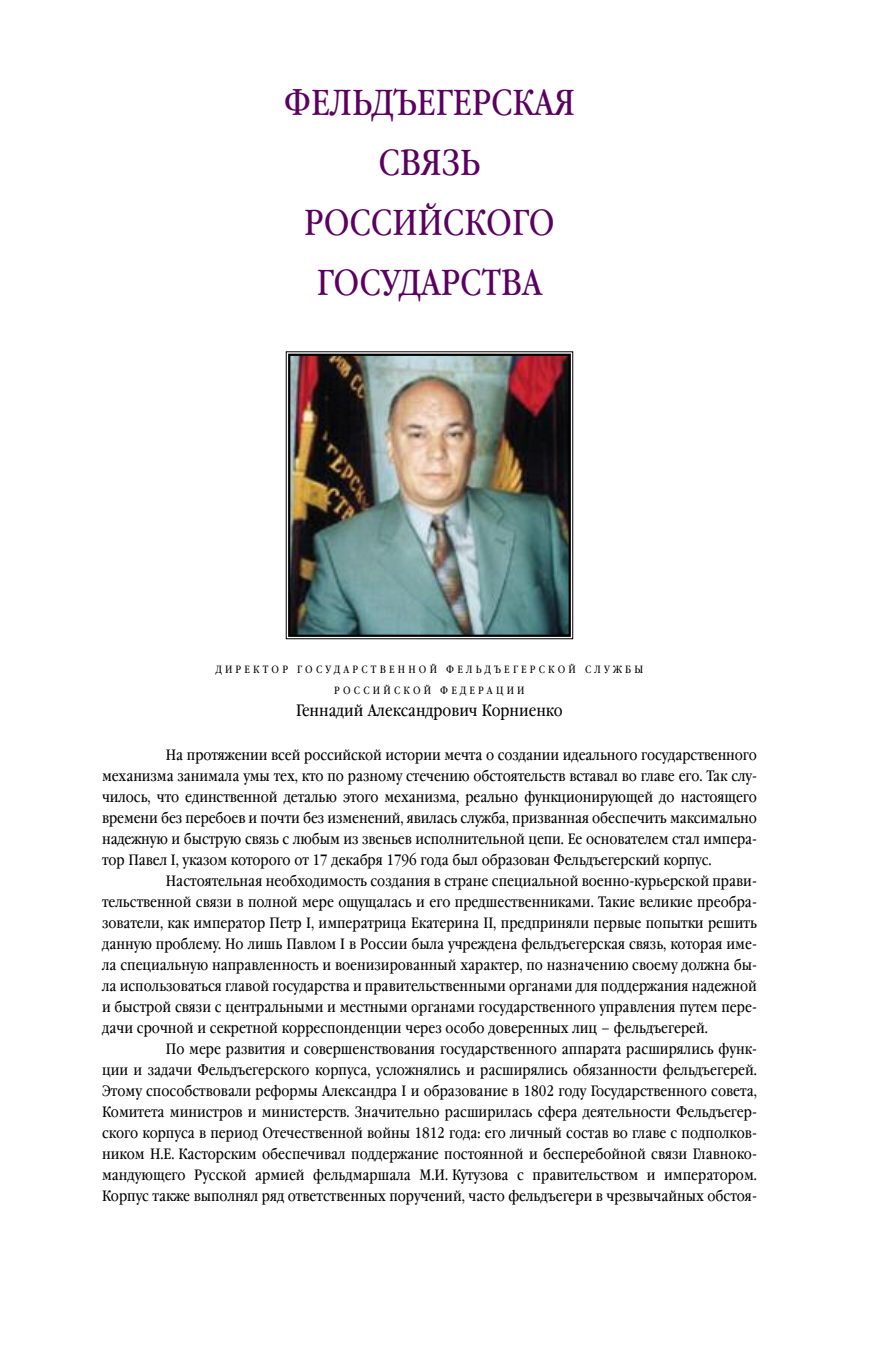
<style>
.page{position:relative;width:893px;height:1361px;background:#fff}
.page>*{position:absolute;margin:0;border:0;box-sizing:border-box;transform-origin:0 0}
.t1{font:36px/60px "Garamond Book Narrow C";color:#5b0060;text-align:center}
.t2{font:16.5px "Garamond Book Narrow C";color:#000}
.t3{font:15px "Garamond Book Narrow C";color:#000}
.t4{font:10.5px/21px "Garamond Book Narrow C";letter-spacing:.305em;color:#000;text-align:center}
</style>
<div class="page">
<img style="left:291px;top:357px;width:277px;height:277px">
<div style="left:288px;top:354px;width:283px;height:283px;border:2px solid #000"></div>
<h1 class="t1" style="left:284px;top:72px;width:292px">ФЕЛЬДЪЕГЕРСКАЯ<br>СВЯЗЬ<br>РОССИЙСКОГО<br>ГОСУДАРСТВА</h1>
<p class="t4" style="left:216px;top:658px;width:429px">ДИРЕКТОР ГОСУДАРСТВЕННОЙ ФЕЛЬДЪЕГЕРСКОЙ СЛУЖБЫ<br>РОССИЙСКОЙ ФЕДЕРАЦИИ</p>
<p class="t2" style="left:296px;top:701px;width:268px">Геннадий Александрович Корниенко</p>
<p class="t3" style="left:166px;top:746px;width:593px">На протяжении всей российской истории мечта о создании идеального государственного</p>
<p class="t3" style="left:102px;top:767px;width:656px">механизма занимала умы тех, кто по разному стечению обстоятельств вставал во главе его. Так слу-</p>
<p class="t3" style="left:102px;top:788px;width:656px">чилось, что единственной деталью этого механизма, реально функционирующей до настоящего</p>
<p class="t3" style="left:102px;top:809px;width:656px">времени без перебоев и почти без изменений, явилась служба, призванная обеспечить максимально</p>
<p class="t3" style="left:102px;top:830px;width:656px">надежную и быструю связь с любым из звеньев исполнительной цепи. Ее основателем стал импера-</p>
<p class="t3" style="left:102px;top:851px;width:611px">тор Павел I, указом которого от 17 декабря 1796 года был образован Фельдъегерский корпус.</p>
<p class="t3" style="left:166px;top:872px;width:593px">Настоятельная необходимость создания в стране специальной военно-курьерской прави-</p>
<p class="t3" style="left:102px;top:893px;width:656px">тельственной связи в полной мере ощущалась и его предшественниками. Такие великие преобра-</p>
<p class="t3" style="left:102px;top:914px;width:656px">зователи, как император Петр I, императрица Екатерина II, предприняли первые попытки решить</p>
<p class="t3" style="left:102px;top:935px;width:656px">данную проблему. Но лишь Павлом I в России была учреждена фельдъегерская связь, которая име-</p>
<p class="t3" style="left:102px;top:956px;width:656px">ла специальную направленность и военизированный характер, по назначению своему должна бы-</p>
<p class="t3" style="left:102px;top:977px;width:656px">ла использоваться главой государства и правительственными органами для поддержания надежной</p>
<p class="t3" style="left:102px;top:998px;width:656px">и быстрой связи с центральными и местными органами государственного управления путем пере-</p>
<p class="t3" style="left:102px;top:1019px;width:607px">дачи срочной и секретной корреспонденции через особо доверенных лиц – фельдъегерей.</p>
<p class="t3" style="left:166px;top:1040px;width:593px">По мере развития и совершенствования государственного аппарата расширялись функ-</p>
<p class="t3" style="left:102px;top:1061px;width:656px">ции и задачи Фельдъегерского корпуса, усложнялись и расширялись обязанности фельдъегерей.</p>
<p class="t3" style="left:102px;top:1082px;width:656px">Этому способствовали реформы Александра I и образование в 1802 году Государственного совета,</p>
<p class="t3" style="left:102px;top:1103px;width:656px">Комитета министров и министерств. Значительно расширилась сфера деятельности Фельдъегер-</p>
<p class="t3" style="left:102px;top:1124px;width:656px">ского корпуса в период Отечественной войны 1812 года: его личный состав во главе с подполков-</p>
<p class="t3" style="left:102px;top:1145px;width:656px">ником Н.Е. Касторским обеспечивал поддержание постоянной и бесперебойной связи Главноко-</p>
<p class="t3" style="left:102px;top:1166px;width:656px">мандующего Русской армией фельдмаршала М.И. Кутузова с правительством и императором.</p>
<p class="t3" style="left:102px;top:1187px;width:656px">Корпус также выполнял ряд ответственных поручений, часто фельдъегери в чрезвычайных обстоя-</p>
</div>
